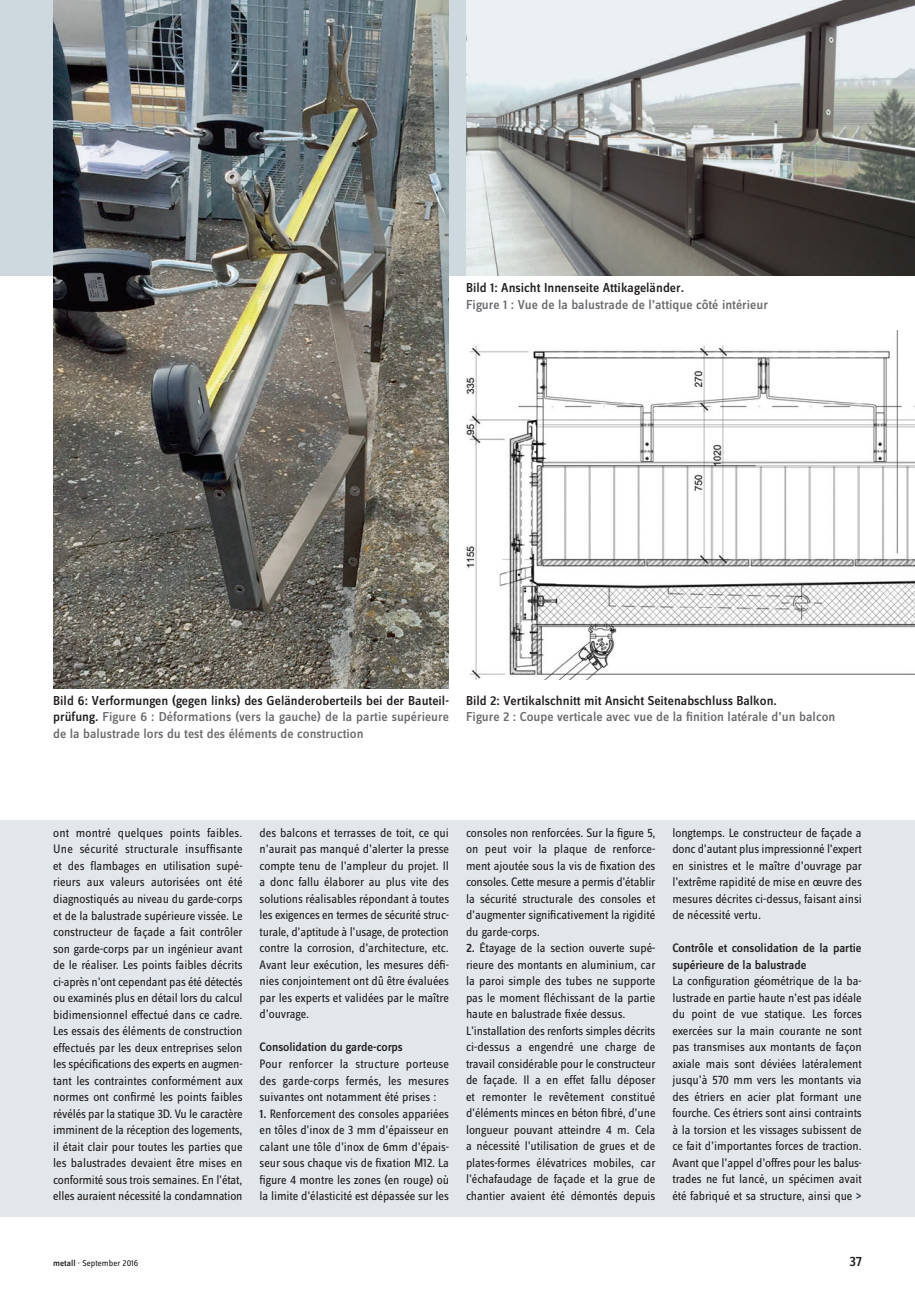
<style>
.page{position:relative;width:915px;height:1293px;background:#fff}
.page>*{position:absolute;margin:0;border:0;box-sizing:border-box;transform-origin:0 0}
.t1{font:500 14.25px "Zine Sans Dis";color:#231f20}
.t2{font:500 13.5px/16.5px "Zine Sans Dis";color:#6c6d70;text-align:justify}
.t3{font:500 13.5px "Zine Sans Dis";color:#231f20}
.FR_Grundtext_ohne_EZ{font:12.75px/16.5px "Zine Sans Dis";letter-spacing:-.005em;color:#231f20;text-align:justify}
.FR_Grundtext_ohne_EZ-2{font:500 12.75px/16.5px "Zine Sans Dis";letter-spacing:-.005em;color:#231f20}
.t4{font:9px "Zine Sans Dis";color:#231f20}
.s1{color:#231f20}
.s2{font-weight:500}
</style>
<div class="page">
<div style="left:0;top:0;width:914px;height:276px;background:#cdd8df"></div>
<img style="left:466px;top:0;width:448px;height:276px">
<img style="left:466px;top:330px;width:448px;height:349px">
<img style="left:53px;top:0;width:396px;height:688px">
<div style="left:0;top:820px;width:914px;height:396px;background:#e1e7ea"></div>
<p class="t3" style="left:466px;top:281px;width:219px">Bild 1: Ansicht Innenseite Attikageländer.</p>
<p class="t2" style="left:466px;top:297px;width:303px">Figure 1 : Vue de la balustrade de l’attique côté intérieur</p>
<p class="t2" style="left:53px;top:693px;width:397px"><span class="s1">Bild 6: Verformungen (gegen links) des Geländeroberteils bei der Bauteil&shy;prüfung.</span> Figure 6 : Déformations (vers la gauche) de la partie supérieure de la balustrade lors du test des éléments de construction</p>
<p class="t3" style="left:466px;top:694px;width:312px">Bild 2: Vertikalschnitt mit Ansicht Seitenabschluss Balkon.</p>
<p class="t2" style="left:466px;top:709px;width:371px">Figure 2 : Coupe verticale avec vue de la finition latérale d’un balcon</p>
<p class="FR_Grundtext_ohne_EZ" style="left:53px;top:825px;width:191px">ont montré quelques points faibles.<br>Une sécurité structurale insuffisante et des flambages en utilisation supé&shy;rieurs aux valeurs autorisées ont été diagnostiqués au niveau du garde-corps et de la balustrade supérieure vissée. Le constructeur de façade a fait contrôler son garde-corps par un ingénieur avant de le réaliser. Les points faibles décrits ci-après n’ont cependant pas été détectés ou examinés plus en détail lors du calcul bidimensionnel effectué dans ce cadre.<br>Les essais des éléments de construction effectués par les deux entreprises selon les spécifications des experts en augmen&shy;tant les contraintes conformément aux normes ont confirmé les points faibles révélés par la statique 3D. Vu le caractère imminent de la réception des logements, il était clair pour toutes les parties que les balustrades devaient être mises en conformité sous trois semaines. En l’état, elles auraient nécessité la condamnation</p>
<p class="FR_Grundtext_ohne_EZ" style="left:259px;top:825px;width:191px">des balcons et terrasses de toit, ce qui n’aurait pas manqué d’alerter la presse compte tenu de l’ampleur du projet. Il a donc fallu élaborer au plus vite des solutions réalisables répondant à toutes les exigences en termes de sécurité struc&shy;turale, d’aptitude à l’usage, de protection contre la corrosion, d’architecture, etc.<br>Avant leur exécution, les mesures défi&shy;nies conjointement ont dû être évaluées par les experts et validées par le maître d’ouvrage.</p>
<p class="FR_Grundtext_ohne_EZ-2" style="left:259px;top:1039px;width:145px">Consolidation du garde-corps</p>
<p class="FR_Grundtext_ohne_EZ" style="left:259px;top:1056px;width:191px">Pour renforcer la structure porteuse des garde-corps fermés, les mesures suivantes ont notamment été prises :</p>
<p class="FR_Grundtext_ohne_EZ" style="left:259px;top:1105px;width:191px"><span class="s2">1.</span> Renforcement des consoles appariées en tôles d’inox de 3 mm d’épaisseur en calant une tôle d’inox de 6mm d’épais&shy;seur sous chaque vis de fixation M12. La figure 4 montre les zones (en rouge) où la limite d’élasticité est dépassée sur les</p>
<p class="FR_Grundtext_ohne_EZ" style="left:466px;top:825px;width:191px">consoles non renforcées. Sur la figure 5, on peut voir la plaque de renforce&shy;ment ajoutée sous la vis de fixation des consoles. Cette mesure a permis d’établir la sécurité structurale des consoles et d’augmenter significativement la rigidité du garde-corps.</p>
<p class="FR_Grundtext_ohne_EZ" style="left:466px;top:940px;width:191px"><span class="s2">2.</span> Étayage de la section ouverte supé&shy;rieure des montants en aluminium, car la paroi simple des tubes ne supporte pas le moment fléchissant de la partie haute en balustrade fixée dessus.</p>
<p class="FR_Grundtext_ohne_EZ" style="left:466px;top:1023px;width:191px">L’installation des renforts simples décrits ci-dessus a engendré une charge de travail considérable pour le constructeur de façade. Il a en effet fallu déposer et remonter le revêtement constitué d’éléments minces en béton fibré, d’une longueur pouvant atteindre 4 m. Cela a nécessité l’utilisation de grues et de plates-formes élévatrices mobiles, car l’échafaudage de façade et la grue de chantier avaient été démontés depuis</p>
<p class="FR_Grundtext_ohne_EZ" style="left:672px;top:825px;width:191px">longtemps. Le constructeur de façade a donc d’autant plus impressionné l’expert en sinistres et le maître d’ouvrage par l’extrême rapidité de mise en œuvre des mesures décrites ci-dessus, faisant ainsi de nécessité vertu.</p>
<p class="FR_Grundtext_ohne_EZ-2" style="left:672px;top:940px;width:191px">Contrôle et consolidation de la partie supérieure de la balustrade</p>
<p class="FR_Grundtext_ohne_EZ" style="left:672px;top:973px;width:191px">La configuration géométrique de la ba&shy;lustrade en partie haute n’est pas idéale du point de vue statique. Les forces exercées sur la main courante ne sont pas transmises aux montants de façon axiale mais sont déviées latéralement jusqu’à 570 mm vers les montants via des étriers en acier plat formant une fourche. Ces étriers sont ainsi contraints à la torsion et les vissages subissent de ce fait d’importantes forces de traction.<br>Avant que l’appel d’offres pour les balus&shy;trades ne fut lancé, un spécimen avait été fabriqué et sa structure, ainsi que &gt;</p>
<p class="t4" style="left:53px;top:1259px;width:87px"><span class="s2">metall</span> · September 2016</p>
<p class="t1" style="left:849px;top:1254px;width:14px">37</p>
</div>
